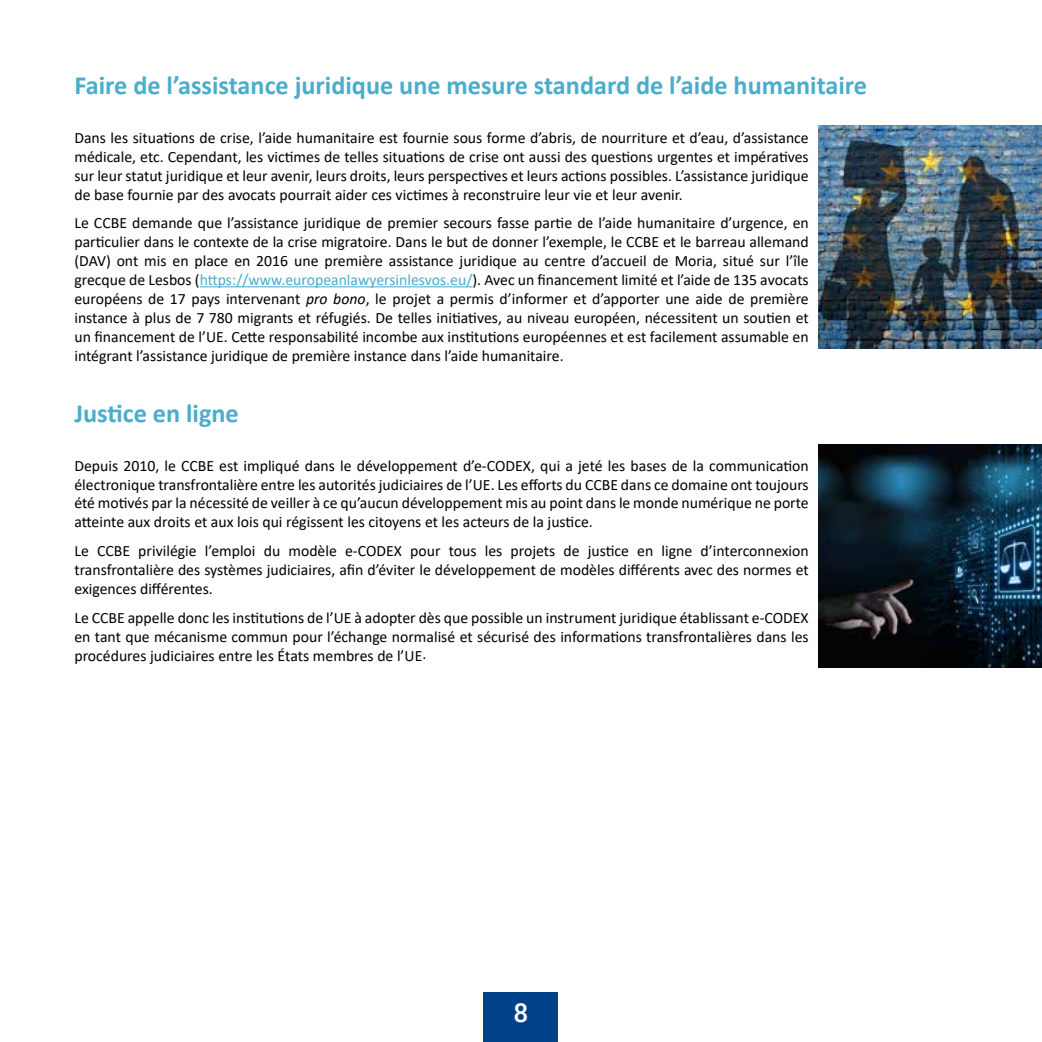
<style>
.page{position:relative;width:1042px;height:1042px;background:#fff}
.page>*{position:absolute;margin:0;border:0;box-sizing:border-box;transform-origin:0 0}
.t1{font:700 26.25px "Calibri";color:#49adcb}
.t2{font:500 26.25px "Roboto";color:#fff}
.t3{font:15.75px/18.9px "Calibri";color:#000;text-align:justify}
.s1{color:#49adcb}
.s2{font-style:italic}
</style>
<div class="page">
<div style="left:484px;top:992px;width:74px;height:50px;background:#004289"></div>
<hr style="left:200px;top:286px;width:272px;height:1px;background:#49adcb">
<img style="left:819px;top:125px;width:223px;height:223px">
<img style="left:819px;top:444px;width:223px;height:223px">
<h1 class="t1" style="left:74px;top:67px;width:794px">Faire de l’assistance juridique une mesure standard de l’aide humanitaire</h1>
<p class="t3" style="left:74px;top:128px;width:736px">Dans les situations de crise, l’aide humanitaire est fournie sous forme d’abris, de nourriture et d’eau, d’assistance médicale, etc. Cependant, les victimes de telles situations de crise ont aussi des questions urgentes et impératives sur leur statut juridique et leur avenir, leurs droits, leurs perspectives et leurs actions possibles. L’assistance juridique de base fournie par des avocats pourrait aider ces victimes à reconstruire leur vie et leur avenir.</p>
<p class="t3" style="left:74px;top:213px;width:736px">Le CCBE demande que l’assistance juridique de premier secours fasse partie de l’aide humanitaire d’urgence, en particulier dans le contexte de la crise migratoire. Dans le but de donner l’exemple, le CCBE et le barreau allemand (DAV) ont mis en place en 2016 une première assistance juridique au centre d’accueil de Moria, situé sur l’île grecque de Lesbos (<span class="s1">https://www.europeanlawyersinlesvos.eu/</span>). Avec un financement limité et l’aide de 135 avocats européens de 17 pays intervenant <span class="s2">pro bono</span>, le projet a permis d’informer et d’apporter une aide de première instance à plus de 7 780 migrants et réfugiés. De telles initiatives, au niveau européen, nécessitent un soutien et un financement de l’UE. Cette responsabilité incombe aux institutions européennes et est facilement assumable en intégrant l’assistance juridique de première instance dans l’aide humanitaire.</p>
<h1 class="t1" style="left:74px;top:395px;width:166px">Justice en ligne</h1>
<p class="t3" style="left:74px;top:455px;width:736px">Depuis 2010, le CCBE est impliqué dans le développement d’e-CODEX, qui a jeté les bases de la communication électronique transfrontalière entre les autorités judiciaires de l’UE. Les efforts du CCBE dans ce domaine ont toujours été motivés par la nécessité de veiller à ce qu’aucun développement mis au point dans le monde numérique ne porte atteinte aux droits et aux lois qui régissent les citoyens et les acteurs de la justice.</p>
<p class="t3" style="left:74px;top:541px;width:736px">Le CCBE privilégie l’emploi du modèle e-CODEX pour tous les projets de justice en ligne d’interconnexion transfrontalière des systèmes judiciaires, afin d’éviter le développement de modèles différents avec des normes et exigences différentes.</p>
<p class="t3" style="left:74px;top:608px;width:736px">Le CCBE appelle donc les institutions de l’UE à adopter dès que possible un instrument juridique établissant e-CODEX en tant que mécanisme commun pour l’échange normalisé et sécurisé des informations transfrontalières dans les procédures judiciaires entre les États membres de l’UE.</p>
<h1 class="t2" style="left:513px;top:994px;width:16px">8</h1>
</div>
